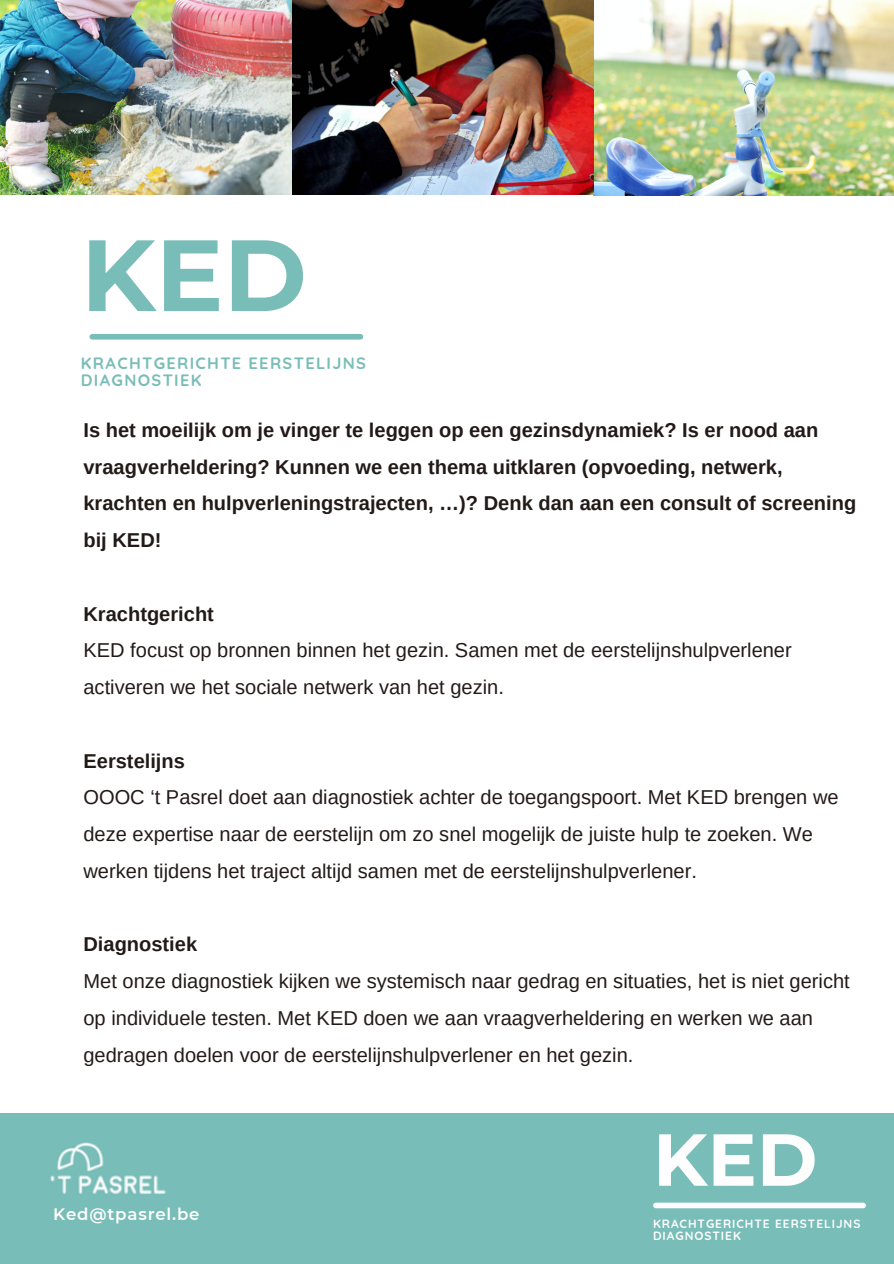
<style>
.page{position:relative;width:894px;height:1264px;background:#fff}
.page>*{position:absolute;margin:0;border:0;box-sizing:border-box;transform-origin:0 0}
.t1{font:700 100.95px "Montserrat";color:#79bdb8}
.t2{font:700 73.5px "Montserrat";color:#fdfdfd}
.t3{font:20.1px/36.8px "Arimo";color:#221a17}
.t4{font:700 20.1px/36.8px "Arimo";color:#221a17}
.t5{font:600 16.5px "Montserrat";letter-spacing:.05em;color:#fdfdfd}
.t6{font:700 16.35px/17px "Quicksand";letter-spacing:.08em;color:#79bdb8}
.t7{font:600 15.15px "Montserrat";letter-spacing:.05em;color:#fdfdfd}
.t8{font:700 12px/12.3px "Quicksand";letter-spacing:.08em;color:#fdfdfd}
</style>
<div class="page">
<img style="left:0;top:1px;width:893px;height:194px">
<div style="left:0;top:1113px;width:893px;height:150px;background:#79bdb8"></div>
<img style="left:50px;top:1142px;width:116px;height:52px">
<div style="left:92px;top:334px;width:268px;height:5px;background:#79bdb8"></div>
<div style="left:655px;top:1202px;width:207px;height:6px;background:#fdfdfd"></div>
<p class="t1" style="left:81px;top:213px;width:227px">KED</p>
<p class="t6" style="left:81px;top:354px;width:286px">KRACHTGERICHTE EERSTELIJNS<br>DIAGNOSTIEK</p>
<p class="t4" style="left:83px;top:411px;width:774px">Is het moeilijk om je vinger te leggen op een gezinsdynamiek? Is er nood aan vraagverheldering? Kunnen we een thema uitklaren (opvoeding, netwerk, krachten en hulpverleningstrajecten, …)? Denk dan aan een consult of screening bij KED!</p>
<p class="t4" style="left:83px;top:595px;width:132px">Krachtgericht</p>
<p class="t3" style="left:83px;top:632px;width:709px">KED focust op bronnen binnen het gezin. Samen met de eerstelijnshulpverlener activeren we het sociale netwerk van het gezin.</p>
<p class="t4" style="left:83px;top:742px;width:103px">Eerstelijns</p>
<p class="t3" style="left:83px;top:779px;width:756px">OOOC ‘t Pasrel doet aan diagnostiek achter de toegangspoort. Met KED brengen we deze expertise naar de eerstelijn om zo snel mogelijk de juiste hulp te zoeken. We werken tijdens het traject altijd samen met de eerstelijnshulpverlener.</p>
<p class="t4" style="left:83px;top:926px;width:115px">Diagnostiek</p>
<p class="t3" style="left:83px;top:962px;width:767px">Met onze diagnostiek kijken we systemisch naar gedrag en situaties, het is niet gericht op individuele testen. Met KED doen we aan vraagverheldering en werken we aan gedragen doelen voor de eerstelijnshulpverlener en het gezin.</p>
<p class="t5" style="left:53px;top:1203px;width:148px">Ked@tpasrel.be</p>
<p class="t2" style="left:652px;top:1114px;width:166px">KED</p>
<p class="t8" style="left:652px;top:1217px;width:209px">KRACHTGERICHTE EERSTELIJNS<br>DIAGNOSTIEK</p>
<p class="t7" style="left:697px;top:1140px;width:115px">123 - 4567890</p>
<p class="t7" style="left:587px;top:1163px;width:226px">www.geweldigewebsite.nl</p>
<p class="t7" style="left:661px;top:1211px;width:151px">1234 AA Beekstad</p>
</div>
